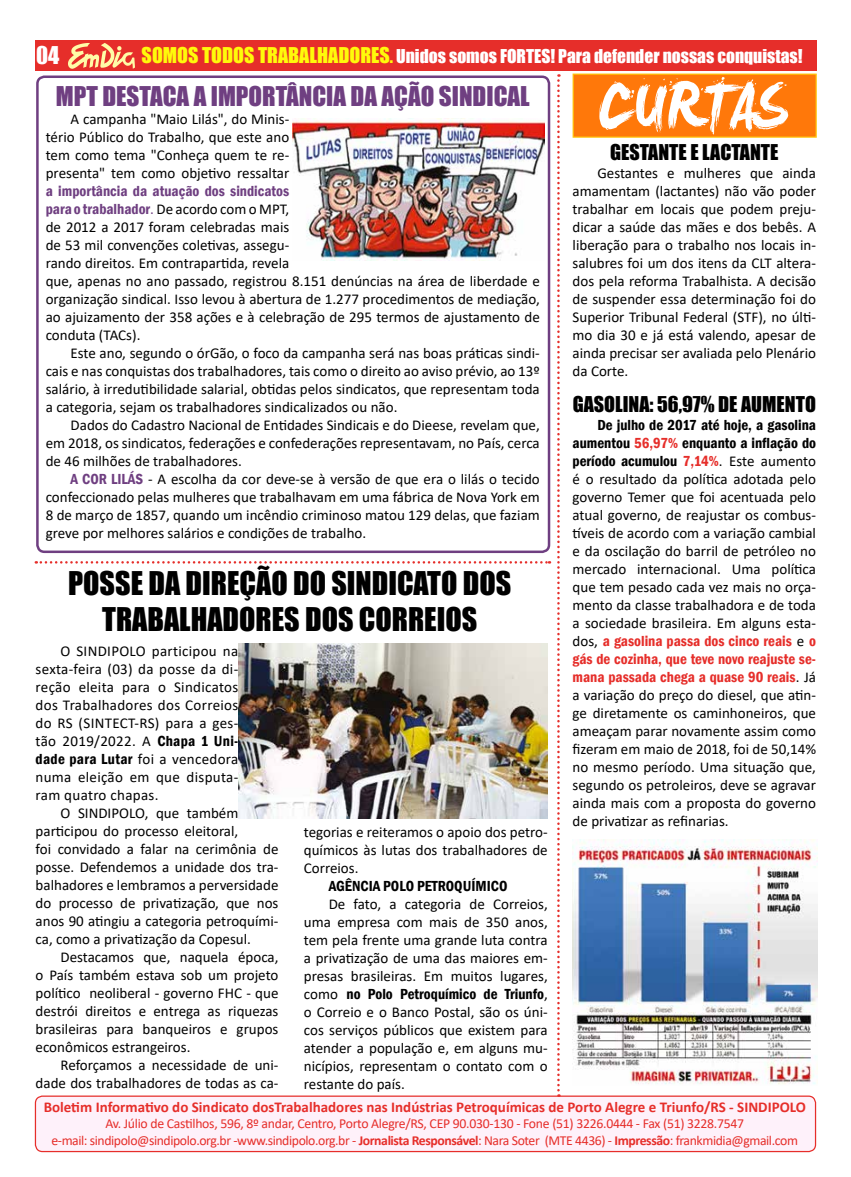
<style>
.page{position:relative;width:851px;height:1177px;background:#fff}
.page>*{position:absolute;margin:0;border:0;box-sizing:border-box;transform-origin:0 0}
.t1{font:60px "Levi Re Brushed";color:#fff}
.t2{font:30px/36px "Impact";color:#000;text-align:center}
.t3{font:25px "Impact";color:#6f3f81}
.t4{font:22.5px "Impact";color:#fff}
.t5{font:20px "Impact";color:#000}
.t6{font:17.5px "Impact";color:#fff}
.t7{font:15px/18px "Calibri";color:#000;text-align:justify}
.t8{font:600 condensed 15px/18px "Franklin Gothic";color:#000;text-align:justify}
.t9{font:700 15px "Calibri";color:#e62e2a}
.t10{font:600 condensed 15px/18px "Franklin Gothic";color:#e62e2a;text-align:justify}
.t11{font:600 condensed 15px/18px "Franklin Gothic";color:#6f3f81}
.t12{font:15px/18px "Calibri";letter-spacing:.02em;color:#000}
.t13{font:600 condensed 15px "Franklin Gothic";letter-spacing:.02em;color:#000}
.t14{font:13.75px/16.5px "Calibri";letter-spacing:-.03em;color:#e62e2a;text-align:center}
.s1{font-size:20px;color:#fffa0a}
.s2{color:#fffa0a}
.s3{font-family:"Calibri";font-weight:400;font-stretch:normal}
.s4{font-family:"Calibri";font-weight:400;font-stretch:normal;color:#000}
.s5{font-family:"Franklin Gothic";font-weight:600;font-stretch:condensed;color:#6f3f81}
.s6{font-family:"Franklin Gothic";font-weight:600;font-stretch:condensed}
.s7{color:#e62e2a}
.s8{font-weight:700}
</style>
<div class="page">
<div style="left:35px;top:41px;width:782px;height:30px;background:#e62e2a"></div>
<svg style="left:68px;top:43px;width:67px;height:26px"></svg>
<div style="left:35px;top:1096px;width:780px;height:55px;background:#fef1fa;border-radius:7px"></div>
<div style="left:35px;top:1095px;width:781px;height:57px;border:1px solid #e62e2a;border-radius:7px"></div>
<div style="left:573px;top:74px;width:243px;height:63px;background:#ff780a"></div>
<div style="left:572px;top:74px;width:244px;height:64px;border:1px solid #ffc20a"></div>
<div style="left:36px;top:75px;width:514px;height:478px;border:2px solid #6f3f81;border-radius:7px"></div>
<img style="left:293px;top:118px;width:251px;height:142px">
<img style="left:572px;top:839px;width:245px;height:246px">
<img style="left:238px;top:643px;width:309px;height:176px">
<svg style="left:36px;top:561px;width:514px;height:2px"></svg>
<svg style="left:557px;top:74px;width:2px;height:1022px"></svg>
<h3 class="t4" style="left:36px;top:38px;width:25px">04</h3>
<p class="t6" style="left:142px;top:42px;width:662px"><span class="s1">SOMOS TODOS TRABALHADORES</span><span class="s2">.</span> Unidos somos FORTES! Para defender nossas conquistas!</p>
<h3 class="t3" style="left:56px;top:77px;width:475px">MPT DESTACA A IMPORTÂNCIA DA AÇÃO SINDICAL</h3>
<p class="t7" style="left:46px;top:110px;width:245px;text-indent:25px">A campanha "Maio Lilás", do Minis&shy;tério Público do Trabalho, que este ano tem como tema "Conheça quem te re&shy;presenta" tem como objetivo ressaltar</p>
<p class="t11" style="left:46px;top:182px;width:245px">a importância da atuação dos sindicatos para o trabalhador<span class="s3">.</span> <span class="s4">De acordo com o MPT,</span></p>
<p class="t7" style="left:46px;top:218px;width:495px;text-align:left">de 2012 a 2017 foram celebradas mais<br>de 53 mil convenções coletivas, assegu-<br>rando direitos. Em contrapartida, revela<br>que, apenas no ano passado, registrou 8.151 denúncias na área de liberdade e organização sindical. Isso levou à abertura de 1.277 procedimentos de mediação, ao ajuizamento der 358 ações e à celebração de 295 termos de ajustamento de conduta (TACs).</p>
<p class="t7" style="left:46px;top:344px;width:495px;text-indent:25px">Este ano, segundo o órGão, o foco da campanha será nas boas práticas sindi&shy;cais e nas conquistas dos trabalhadores, tais como o direito ao aviso prévio, ao 13º salário, à irredutibilidade salarial, obtidas pelos sindicatos, que representam toda a categoria, sejam os trabalhadores sindicalizados ou não.</p>
<p class="t7" style="left:46px;top:416px;width:495px;text-indent:25px">Dados do Cadastro Nacional de Entidades Sindicais e do Dieese, revelam que, em 2018, os sindicatos, federações e confederações representavam, no País, cerca de 46 milhões de trabalhadores.</p>
<p class="t7" style="left:46px;top:470px;width:495px;text-indent:25px"><span class="s5">A COR LILÁS</span> - A escolha da cor deve-se à versão de que era o lilás o tecido confeccionado pelas mulheres que trabalhavam em uma fábrica de Nova York em 8 de março de 1857, quando um incêndio criminoso matou 129 delas, que faziam greve por melhores salários e condições de trabalho.</p>
<h2 class="t2" style="left:68px;top:565px;width:444px">POSSE DA DIREÇÃO DO SINDICATO DOS<br>TRABALHADORES DOS CORREIOS</h2>
<p class="t7" style="left:36px;top:641px;width:204px;text-indent:25px">O SINDIPOLO participou na sexta-feira (03) da posse da di&shy;reção eleita para o Sindicatos dos Trabalhadores dos Correios do RS (SINTECT-RS) para a ges&shy;tão 2019/2022. A <span class="s6">Chapa 1 Uni-</span></p>
<p class="t13" style="left:36px;top:748px;width:204px">dade para Lutar <span class="s3">foi a vencedora</span></p>
<p class="t12" style="left:36px;top:767px;width:204px">numa eleição em que disputa&shy;ram quatro chapas.</p>
<p class="t7" style="left:36px;top:803px;width:244px;text-align:left;text-indent:25px">O SINDIPOLO, que também participou do processo eleitoral,<br>foi convidado a falar na cerimônia de posse. Defendemos a unidade dos tra&shy;balhadores e lembramos a perversidade do processo de privatização, que nos anos 90 atingiu a categoria petroquími&shy;ca, como a privatização da Copesul.</p>
<p class="t7" style="left:36px;top:947px;width:244px;text-indent:25px">Destacamos que, naquela época, o País também estava sob um projeto político neoliberal - governo FHC - que destrói direitos e entrega as riquezas brasileiras para banqueiros e grupos econômicos estrangeiros.</p>
<p class="t7" style="left:36px;top:1055px;width:244px;text-align:right">Reforçamos a necessidade de uni&shy;dade dos trabalhadores de todas as ca-</p>
<p class="t7" style="left:304px;top:822px;width:245px">tegorias e reiteramos o apoio dos petro&shy;químicos às lutas dos trabalhadores de Correios.</p>
<p class="t8" style="left:328px;top:876px;width:180px">AGÊNCIA POLO PETROQUÍMICO</p>
<p class="t7" style="left:304px;top:894px;width:245px;text-indent:25px">De fato, a categoria de Correios, uma empresa com mais de 350 anos, tem pela frente uma grande luta contra a privatização de uma das maiores em&shy;presas brasileiras. Em muitos lugares,</p>
<p class="t8" style="left:304px;top:984px;width:245px"><span class="s3">como</span> no Polo Petroquímico de Triunfo<span class="s3">,</span></p>
<p class="t7" style="left:304px;top:1002px;width:245px">o Correio e o Banco Postal, são os úni&shy;cos serviços públicos que existem para atender a população e, em alguns mu&shy;nicípios, representam o contato com o restante do país.</p>
<h1 class="t1" style="left:598px;top:69px;width:191px">CURTAS</h1>
<h3 class="t5" style="left:610px;top:136px;width:170px">GESTANTE E LACTANTE</h3>
<p class="t7" style="left:572px;top:163px;width:245px;text-indent:25px">Gestantes e mulheres que ainda amamentam (lactantes) não vão poder trabalhar em locais que podem preju&shy;dicar a saúde das mães e dos bebês. A liberação para o trabalho nos locais in&shy;salubres foi um dos itens da CLT altera&shy;dos pela reforma Trabalhista. A decisão de suspender essa determinação foi do Superior Tribunal Federal (STF), no últi&shy;mo dia 30 e já está valendo, apesar de ainda precisar ser avaliada pelo Plenário da Corte.</p>
<h3 class="t5" style="left:572px;top:388px;width:245px">GASOLINA: 56,97% DE AUMENTO</h3>
<p class="t8" style="left:572px;top:415px;width:245px;text-indent:25px">De julho de 2017 até hoje, a gasolina aumentou <span class="s7">56,97%</span> enquanto a inflação do período acumulou <span class="s7">7,14%</span><span class="s3">. Este aumento</span></p>
<p class="t7" style="left:572px;top:469px;width:245px">é o resultado da política adotada pelo governo Temer que foi acentuada pelo atual governo, de reajustar os combus&shy;tíveis de acordo com a variação cambial e da oscilação do barril de petróleo no mercado internacional. Uma política que tem pesado cada vez mais no orça&shy;mento da classe trabalhadora e de toda a sociedade brasileira. Em alguns esta-</p>
<p class="t10" style="left:572px;top:631px;width:245px"><span class="s4">dos,</span> a gasolina passa dos cinco reais <span class="s4">e</span> o gás de cozinha, que teve novo reajuste se&shy;mana passada chega a quase 90 reais<span class="s4">. Já</span></p>
<p class="t7" style="left:572px;top:685px;width:245px">a variação do preço do diesel, que atin&shy;ge diretamente os caminhoneiros, que ameaçam parar novamente assim como fizeram em maio de 2018, foi de 50,14% no mesmo período. Uma situação que, segundo os petroleiros, deve se agravar ainda mais com a proposta do governo de privatizar as refinarias.</p>
<p class="t9" style="left:44px;top:1095px;width:763px">Boletim Informativo do Sindicato dosTrabalhadores nas Indústrias Petroquímicas de Porto Alegre e Triunfo/RS - SINDIPOLO</p>
<p class="t14" style="left:51px;top:1114px;width:748px">Av. Júlio de Castilhos, 596, 8º andar, Centro, Porto Alegre/RS, CEP 90.030-130 - Fone (51) 3226.0444 - Fax (51) 3228.7547<br>e-mail: sindipolo@sindipolo.org.br -www.sindipolo.org.br - <span class="s8">Jornalista Responsável</span>: Nara Soter (MTE 4436) - <span class="s8">Impressão</span>: frankmidia@gmail.com</p>
</div>
